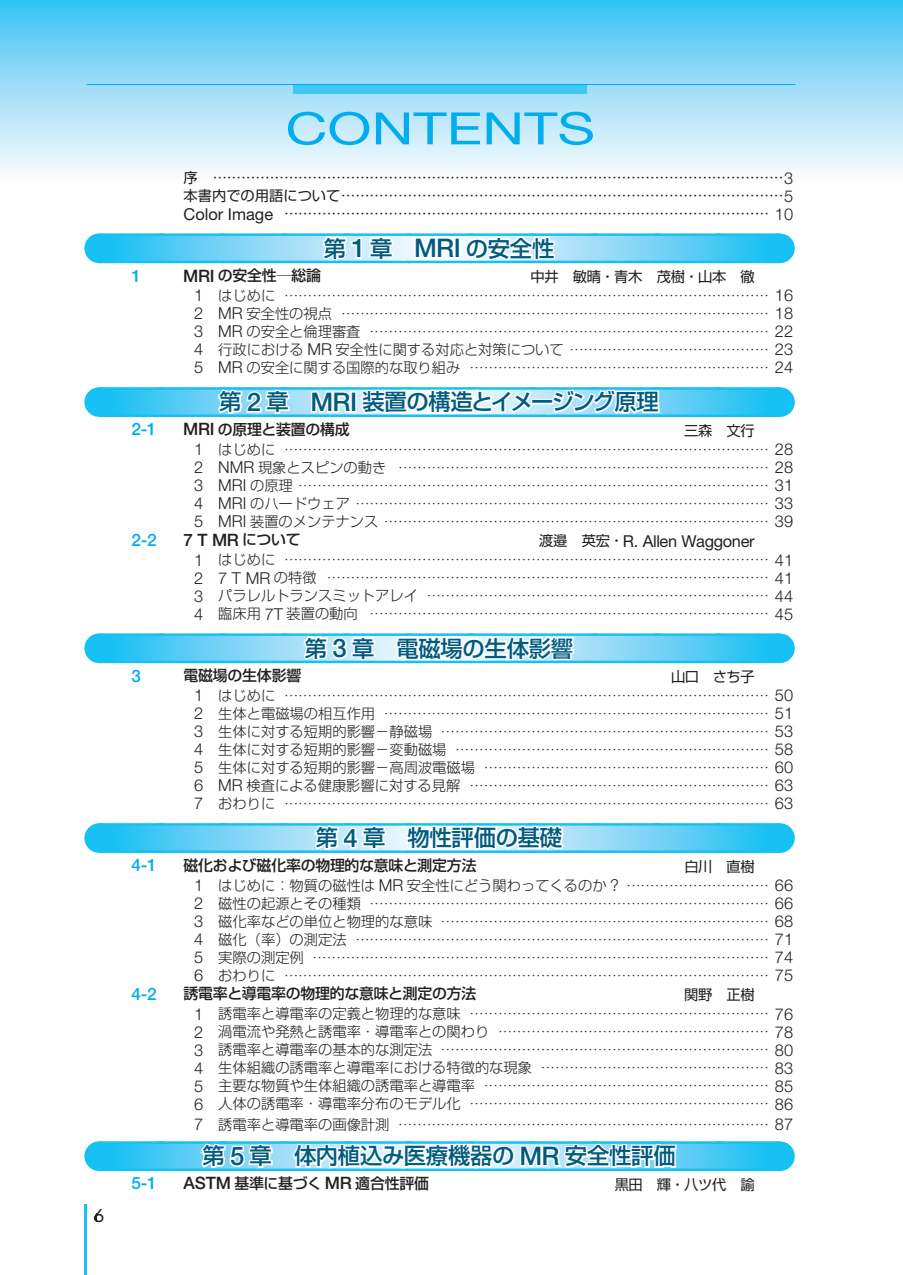
<style>
.page{position:relative;width:903px;height:1275px;background:#fff}
.page>*{position:absolute;margin:0;border:0;box-sizing:border-box;transform-origin:0 0}
.t1{font:44.62px "Helvetica Neue LT Std";color:#00aeef;scale:1.3 1}
.t2{font:500 22.4px "Shin Go Pro";letter-spacing:-.015em;color:#005b7f}
.t3{font:500 22.4px "Shin Go Pro";letter-spacing:-.075em;color:#005b7f}
.t4{font:500 17.32px "Futura Std";color:#231f20}
.t5{font:500 17.15px "Helvetica Neue LT Std";color:#00aeef}
.t6{font:500 17.15px "Helvetica Neue LT Std";color:#231f20}
.t7{font:16.45px "Helvetica Neue LT Std";letter-spacing:-.02em;color:#231f20}
.t8{font:500 14.88px "Shin Go Pro";letter-spacing:-.015em;color:#231f20}
.t9{font:300 14.17px "Shin Go Pro";color:#231f20}
.目次_節見出し02-1{font:14.17px "Shin Go Pro";letter-spacing:-.01em;color:#231f20}
.s1{font-family:"Helvetica Neue LT Std";font-weight:300;font-size:16.45px}
.s2{font-family:"Helvetica Neue LT Std";font-size:16.45px}
.s3{font-family:"Helvetica Neue LT Std";font-size:25.72px}
.s4{font-family:"Helvetica Neue LT Std";font-size:17.15px}
.s5{font-family:"Shin Go Pro";font-size:14.88px}
.s6{font-family:"Shin Go Pro";font-size:14.17px}
</style>
<div class="page">
<div style="left:0;top:0;width:903px;height:184px;background:linear-gradient(to bottom,#3bc2f3,#fffcfe)"></div>
<div style="left:293px;top:84px;width:294px;height:10px;background:#40c7f4"></div>
<hr style="left:87px;top:84px;width:708px;height:1px;background:#00aeef">
<div style="left:99px;top:233px;width:680px;height:30px;background:#15c0f2"></div>
<hr style="left:779px;top:233px;width:1px;height:30px;background:#15c0f2">
<svg style="left:121px;top:236px;width:637px;height:25px"></svg>
<div style="left:99px;top:387px;width:680px;height:30px;background:#15c0f2"></div>
<hr style="left:779px;top:387px;width:1px;height:30px;background:#15c0f2">
<svg style="left:121px;top:390px;width:637px;height:24px"></svg>
<div style="left:99px;top:633px;width:680px;height:30px;background:#15c0f2"></div>
<hr style="left:779px;top:633px;width:1px;height:30px;background:#15c0f2">
<svg style="left:121px;top:636px;width:637px;height:25px"></svg>
<div style="left:99px;top:823px;width:680px;height:30px;background:#15c0f2"></div>
<hr style="left:779px;top:823px;width:1px;height:30px;background:#15c0f2">
<svg style="left:121px;top:826px;width:637px;height:24px"></svg>
<div style="left:99px;top:1141px;width:680px;height:30px;background:#15c0f2"></div>
<hr style="left:779px;top:1141px;width:1px;height:30px;background:#15c0f2">
<svg style="left:121px;top:1144px;width:637px;height:24px"></svg>
<svg style="left:161px;top:233px;width:587px;height:31px;background:#96def8"></svg>
<svg style="left:161px;top:387px;width:587px;height:28px;background:#afe6f9"></svg>
<svg style="left:161px;top:633px;width:587px;height:28px;background:#a1e1f9"></svg>
<svg style="left:161px;top:823px;width:587px;height:30px;background:#95def8"></svg>
<svg style="left:161px;top:1141px;width:587px;height:31px;background:#b0e7fa"></svg>
<hr style="left:84px;top:1204px;width:2px;height:71px;background:#15c0f2">
<p class="t4" style="left:94px;top:1205px;width:12px">6</p>
<p class="t1" style="left:285px;top:102px;width:240px">CONTENTS</p>
<p class="目次_節見出し02-1" style="left:184px;top:166px;width:611px">序 …………………………………………………………………………………………………………<span class="s1">3</span></p>
<p class="目次_節見出し02-1" style="left:184px;top:184px;width:611px">本書内での用語について…………………………………………………………………………………<span class="s1">5</span></p>
<p class="目次_節見出し02-1" style="left:184px;top:202px;width:611px"><span class="s2">Color Image</span> ………………………………………………………………………………………… <span class="s1">10</span></p>
<p class="t2" style="left:324px;top:230px;width:232px">第 <span class="s3">1</span> 章　<span class="s3">MRI</span> の安全性</p>
<p class="t5" style="left:131px;top:265px;width:11px">1</p>
<p class="t8" style="left:183px;top:263px;width:139px"><span class="s4">MRI</span> の安全性─総論</p>
<p class="目次_節見出し02-1" style="left:530px;top:265px;width:226px">中井　敏晴・青木　茂樹・山本　徹</p>
<p class="t9" style="left:194px;top:284px;width:600px"><span class="s2">1</span> はじめに ………………………………………………………………………………………… <span class="s2">16</span></p>
<p class="t9" style="left:194px;top:302px;width:600px"><span class="s2">2 MR</span> 安全性の視点 ……………………………………………………………………………… <span class="s2">18</span></p>
<p class="t9" style="left:194px;top:320px;width:600px"><span class="s2">3 MR</span> の安全と倫理審査 ………………………………………………………………………… <span class="s2">22</span></p>
<p class="t9" style="left:194px;top:338px;width:600px"><span class="s2">4</span> 行政における <span class="s2">MR</span> 安全性に関する対応と対策について …………………………………… <span class="s2">23</span></p>
<p class="t9" style="left:194px;top:356px;width:600px"><span class="s2">5 MR</span> の安全に関する国際的な取り組み ……………………………………………………… <span class="s2">24</span></p>
<p class="t3" style="left:219px;top:383px;width:441px">第 <span class="s3">2</span> 章　<span class="s3">MRI</span> 装置の構造とイメージング原理</p>
<p class="t5" style="left:131px;top:419px;width:27px">2-1</p>
<p class="t8" style="left:183px;top:417px;width:168px"><span class="s4">MRI</span> の原理と装置の構成</p>
<p class="目次_節見出し02-1" style="left:684px;top:419px;width:72px">三森　文行</p>
<p class="t9" style="left:194px;top:438px;width:600px"><span class="s2">1</span> はじめに ………………………………………………………………………………………… <span class="s2">28</span></p>
<p class="t9" style="left:194px;top:456px;width:600px"><span class="s2">2 NMR</span> 現象とスピンの動き …………………………………………………………………… <span class="s2">28</span></p>
<p class="t9" style="left:194px;top:474px;width:600px"><span class="s2">3 MRI</span> の原理 ……………………………………………………………………………………… <span class="s2">31</span></p>
<p class="t9" style="left:194px;top:492px;width:600px"><span class="s2">4 MRI</span> のハードウェア …………………………………………………………………………… <span class="s2">33</span></p>
<p class="t9" style="left:194px;top:510px;width:600px"><span class="s2">5 MRI</span> 装置のメンテナンス ……………………………………………………………………… <span class="s2">39</span></p>
<p class="t5" style="left:131px;top:529px;width:27px">2-2</p>
<p class="t6" style="left:183px;top:529px;width:119px">7 T MR <span class="s5">について</span></p>
<p class="t7" style="left:539px;top:531px;width:217px"><span class="s6">渡邉　英宏・</span>R. Allen Waggoner</p>
<p class="t9" style="left:194px;top:548px;width:600px"><span class="s2">1</span> はじめに ………………………………………………………………………………………… <span class="s2">41</span></p>
<p class="t9" style="left:194px;top:566px;width:600px"><span class="s2">2 7 T MR</span> の特徴 ………………………………………………………………………………… <span class="s2">41</span></p>
<p class="t9" style="left:194px;top:584px;width:600px"><span class="s2">3</span> パラレルトランスミットアレイ ……………………………………………………………… <span class="s2">44</span></p>
<p class="t9" style="left:194px;top:602px;width:600px"><span class="s2">4</span> 臨床用 <span class="s2">7T</span> 装置の動向 ………………………………………………………………………… <span class="s2">45</span></p>
<p class="t2" style="left:305px;top:630px;width:270px">第 <span class="s3">3</span> 章　電磁場の生体影響</p>
<p class="t5" style="left:131px;top:665px;width:11px">3</p>
<p class="t8" style="left:183px;top:663px;width:119px">電磁場の生体影響</p>
<p class="目次_節見出し02-1" style="left:671px;top:665px;width:85px">山口　さち子</p>
<p class="t9" style="left:194px;top:684px;width:600px"><span class="s2">1</span> はじめに ………………………………………………………………………………………… <span class="s2">50</span></p>
<p class="t9" style="left:194px;top:702px;width:600px"><span class="s2">2</span> 生体と電磁場の相互作用 ……………………………………………………………………… <span class="s2">51</span></p>
<p class="t9" style="left:194px;top:720px;width:600px"><span class="s2">3</span> 生体に対する短期的影響－静磁場 …………………………………………………………… <span class="s2">53</span></p>
<p class="t9" style="left:194px;top:738px;width:600px"><span class="s2">4</span> 生体に対する短期的影響－変動磁場 ………………………………………………………… <span class="s2">58</span></p>
<p class="t9" style="left:194px;top:756px;width:600px"><span class="s2">5</span> 生体に対する短期的影響－高周波電磁場 …………………………………………………… <span class="s2">60</span></p>
<p class="t9" style="left:194px;top:774px;width:600px"><span class="s2">6 MR</span> 検査による健康影響に対する見解 ……………………………………………………… <span class="s2">63</span></p>
<p class="t9" style="left:194px;top:792px;width:600px"><span class="s2">7</span> おわりに ………………………………………………………………………………………… <span class="s2">63</span></p>
<p class="t2" style="left:316px;top:819px;width:248px">第 <span class="s3">4</span> 章　物性評価の基礎</p>
<p class="t5" style="left:131px;top:855px;width:27px">4-1</p>
<p class="t8" style="left:183px;top:853px;width:295px">磁化および磁化率の物理的な意味と測定方法</p>
<p class="目次_節見出し02-1" style="left:684px;top:855px;width:72px">白川　直樹</p>
<p class="t9" style="left:194px;top:874px;width:600px"><span class="s2">1</span> はじめに：物質の磁性は <span class="s2">MR</span> 安全性にどう関わってくるのか <span class="s2">?</span> ………………………… <span class="s2">66</span></p>
<p class="t9" style="left:194px;top:892px;width:600px"><span class="s2">2</span> 磁性の起源とその種類 ………………………………………………………………………… <span class="s2">66</span></p>
<p class="t9" style="left:194px;top:910px;width:600px"><span class="s2">3</span> 磁化率などの単位と物理的な意味 …………………………………………………………… <span class="s2">68</span></p>
<p class="t9" style="left:194px;top:928px;width:600px"><span class="s2">4</span> 磁化（率）の測定法 …………………………………………………………………………… <span class="s2">71</span></p>
<p class="t9" style="left:194px;top:945px;width:600px"><span class="s2">5</span> 実際の測定例 …………………………………………………………………………………… <span class="s2">74</span></p>
<p class="t9" style="left:194px;top:963px;width:600px"><span class="s2">6</span> おわりに ………………………………………………………………………………………… <span class="s2">75</span></p>
<p class="t5" style="left:131px;top:983px;width:27px">4-2</p>
<p class="t8" style="left:183px;top:981px;width:294px">誘電率と導電率の物理的な意味と測定の方法</p>
<p class="目次_節見出し02-1" style="left:684px;top:983px;width:72px">関野　正樹</p>
<p class="t9" style="left:194px;top:1002px;width:600px"><span class="s2">1</span> 誘電率と導電率の定義と物理的な意味 ……………………………………………………… <span class="s2">76</span></p>
<p class="t9" style="left:194px;top:1020px;width:600px"><span class="s2">2</span> 渦電流や発熱と誘電率・導電率との関わり ………………………………………………… <span class="s2">78</span></p>
<p class="t9" style="left:194px;top:1038px;width:600px"><span class="s2">3</span> 誘電率と導電率の基本的な測定法 …………………………………………………………… <span class="s2">80</span></p>
<p class="t9" style="left:194px;top:1056px;width:600px"><span class="s2">4</span> 生体組織の誘電率と導電率における特徴的な現象 ………………………………………… <span class="s2">83</span></p>
<p class="t9" style="left:194px;top:1074px;width:600px"><span class="s2">5</span> 主要な物質や生体組織の誘電率と導電率 …………………………………………………… <span class="s2">85</span></p>
<p class="t9" style="left:194px;top:1092px;width:600px"><span class="s2">6</span> 人体の誘電率・導電率分布のモデル化 ……………………………………………………… <span class="s2">86</span></p>
<p class="t9" style="left:194px;top:1113px;width:600px"><span class="s2">7</span> 誘電率と導電率の画像計測 …………………………………………………………………… <span class="s2">87</span></p>
<p class="t2" style="left:202px;top:1137px;width:475px">第 <span class="s3">5</span> 章　体内植込み医療機器の <span class="s3">MR</span> 安全性評価</p>
<p class="t5" style="left:131px;top:1173px;width:27px">5-1</p>
<p class="t8" style="left:184px;top:1171px;width:247px"><span class="s4">ASTM</span> 基準に基づく <span class="s4">MR</span> 適合性評価</p>
<p class="目次_節見出し02-1" style="left:615px;top:1173px;width:142px">黒田　輝・八ツ代　諭</p>
</div>
